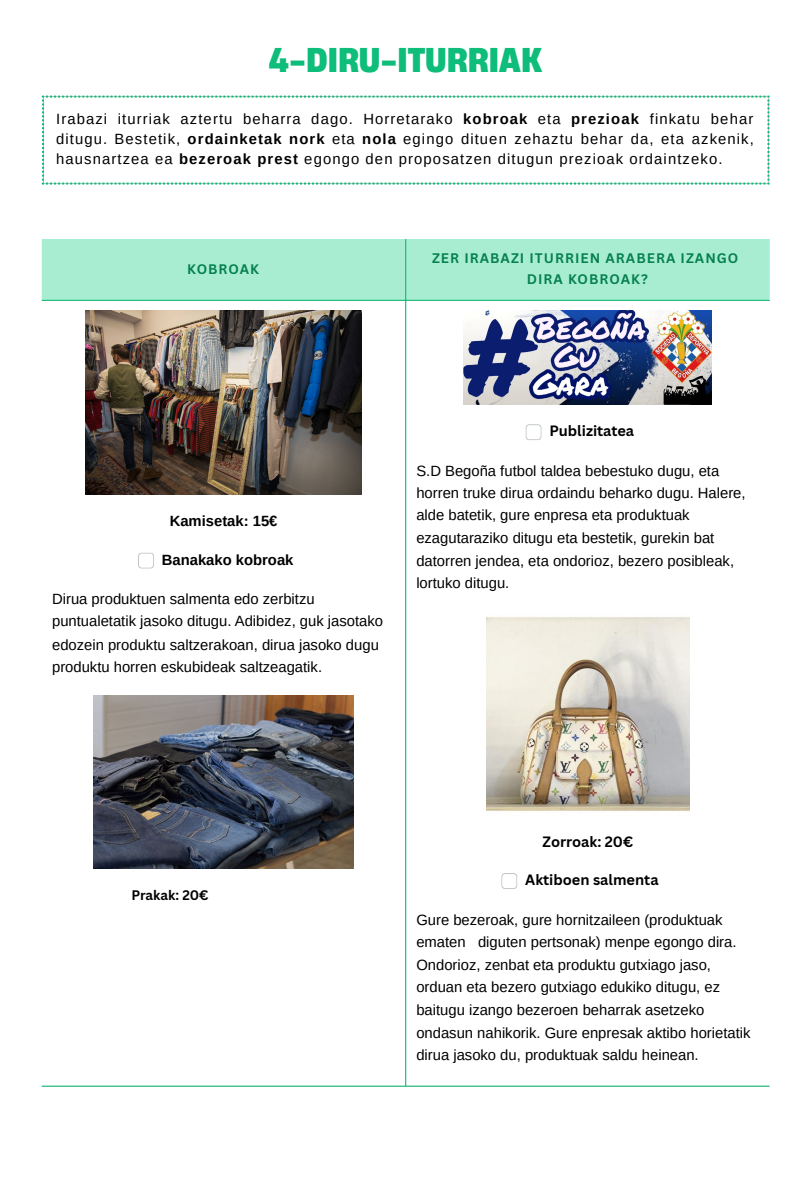
<style>
.page{position:relative;width:810px;height:1181px;background:#fff}
.page>*{position:absolute;margin:0;border:0;box-sizing:border-box;transform-origin:0 0}
.t1{font:700 32.4px "Heading Now 66";color:#0dbd79}
.t2{font:14.85px/22.5px "Arimo";color:#000}
.t3{font:700 14.85px "Arimo";color:#000}
.t4{font:700 14.55px "Canva Sans";color:#000}
.t5{font:700 13.5px/20.2px "Canva Sans";letter-spacing:.075em;color:#068051;text-align:center}
.t6{font:700 13.5px "Canva Sans";color:#000}
.s1{font-weight:700}
</style>
<div class="page">
<svg style="left:42px;top:96px;width:727px;height:88px"></svg>
<div style="left:42px;top:239px;width:728px;height:61px;background:#a8edd2"></div>
<img style="left:85px;top:311px;width:276px;height:184px">
<svg style="left:138px;top:552px;width:16px;height:16px"></svg>
<img style="left:94px;top:695px;width:259px;height:174px">
<img style="left:464px;top:311px;width:247px;height:94px">
<svg style="left:525px;top:424px;width:17px;height:16px"></svg>
<img style="left:486px;top:617px;width:203px;height:194px">
<svg style="left:501px;top:873px;width:16px;height:16px"></svg>
<hr style="left:405px;top:239px;width:1px;height:846px;background:#0dbd79">
<hr style="left:42px;top:300px;width:727px;height:1px;background:#0dbd79">
<hr style="left:42px;top:1085px;width:727px;height:1px;background:#0dbd79">
<p class="t1" style="left:269px;top:38px;width:275px">4-DIRU-ITURRIAK</p>
<p class="t2" style="left:56px;top:109px;width:699px;line-height:20.2px;text-align:justify">Irabazi iturriak aztertu beharra dago. Horretarako <span class="s1">kobroak</span> eta <span class="s1">prezioak</span> finkatu behar ditugu. Bestetik, <span class="s1">ordainketak nork</span> eta <span class="s1">nola</span> egingo dituen zehaztu behar da, eta azkenik, hausnartzea ea <span class="s1">bezeroak prest</span> egongo den proposatzen ditugun prezioak ordaintzeko.</p>
<p class="t5" style="left:187px;top:258px;width:73px">KOBROAK</p>
<p class="t5" style="left:432px;top:248px;width:308px">ZER IRABAZI ITURRIEN ARABERA IZANGO<br>DIRA KOBROAK?</p>
<p class="t3" style="left:170px;top:513px;width:109px">Kamisetak: 15€</p>
<p class="t3" style="left:162px;top:551px;width:133px">Banakako kobroak</p>
<p class="t2" style="left:52px;top:587px;width:332px">Dirua produktuen salmenta edo zerbitzu puntualetatik jasoko ditugu. Adibidez, guk jasotako edozein produktu saltzerakoan, dirua jasoko dugu produktu horren eskubideak saltzeagatik.</p>
<p class="t4" style="left:550px;top:421px;width:86px">Publizitatea</p>
<p class="t2" style="left:416px;top:459px;width:331px">S.D Begoña futbol taldea bebestuko dugu, eta horren truke dirua ordaindu beharko dugu. Halere, alde batetik, gure enpresa eta produktuak ezagutaraziko ditugu eta bestetik, gurekin bat datorren jendea, eta ondorioz, bezero posibleak, lortuko ditugu.</p>
<p class="t6" style="left:132px;top:885px;width:79px">Prakak: 20€</p>
<p class="t4" style="left:543px;top:831px;width:92px">Zorroak: 20€</p>
<p class="t4" style="left:525px;top:869px;width:135px">Aktiboen salmenta</p>
<p class="t2" style="left:416px;top:908px;width:336px">Gure bezeroak, gure hornitzaileen (produktuak ematen diguten pertsonak) menpe egongo dira.<br>Ondorioz, zenbat eta produktu gutxiago jaso, orduan eta bezero gutxiago edukiko ditugu, ez baitugu izango bezeroen beharrak asetzeko ondasun nahikorik. Gure enpresak aktibo horietatik dirua jasoko du, produktuak saldu heinean.</p>
</div>
